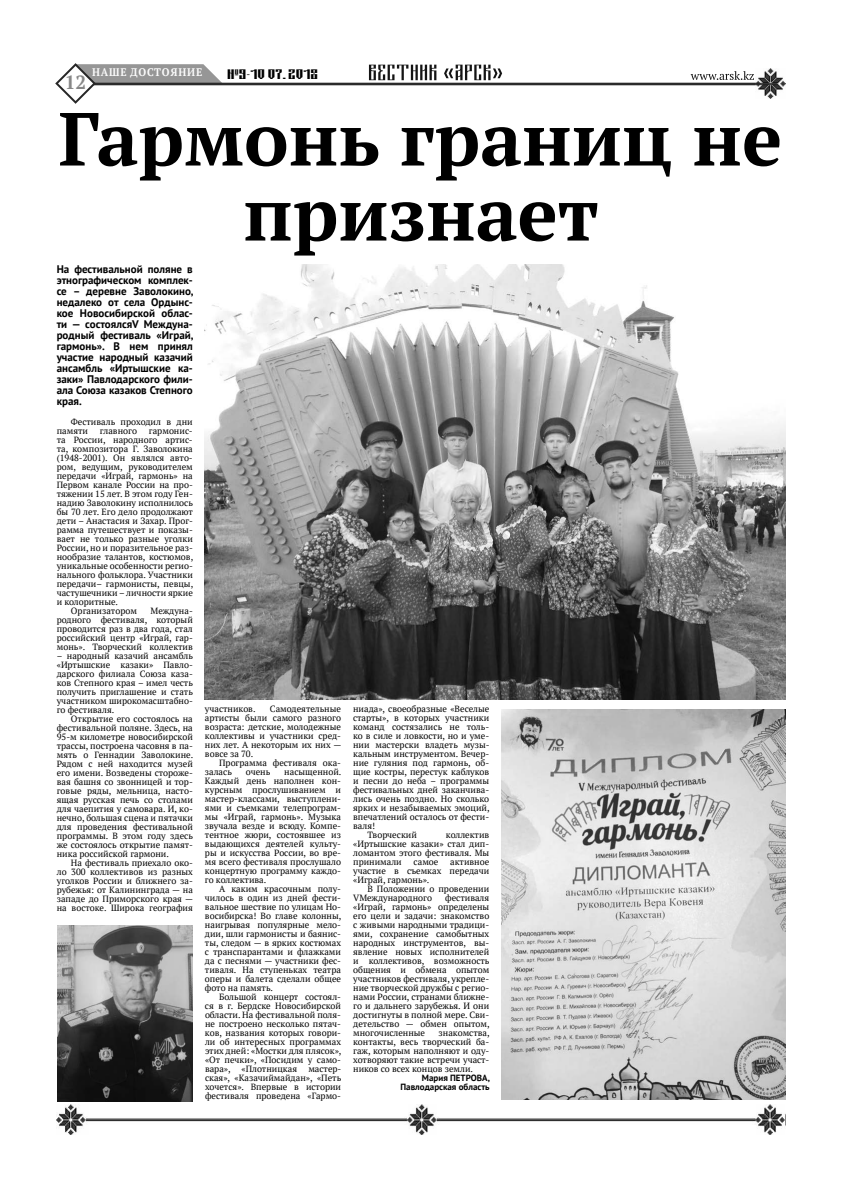
<style>
.page{position:relative;width:842px;height:1191px;background:#fff}
.page>*{position:absolute;margin:0;border:0;box-sizing:border-box;transform-origin:0 0}
.t1{font:700 75px/75px "PT Serif";color:#000;text-align:center}
.t2{font:700 19px "PT Serif";color:#878787}
.t3{font:700 14px "Tsarevich";color:#000}
.t4{font:700 11px/11px "PT Sans";color:#000}
.t5{font:700 11px "PT Serif";letter-spacing:.08em;color:#fbfbfb;scale:.94 1}
.t6{font:9px/9px "PT Serif";color:#000}
.t7{font:700 9px/9px "PT Sans";color:#000;text-align:right}
</style>
<div class="page">
<svg style="left:691px;top:71px;width:63px;height:9px"></svg>
<img style="left:755px;top:69px;width:30px;height:30px">
<svg style="left:369px;top:65px;width:67px;height:15px"></svg>
<svg style="left:444px;top:65px;width:58px;height:15px"></svg>
<hr style="left:82px;top:83px;width:695px;height:1px;background:#262626">
<hr style="left:82px;top:84px;width:695px;height:1px;background:#262626">
<svg style="left:55px;top:63px;width:167px;height:41px"></svg>
<img style="left:57px;top:1104px;width:729px;height:30px">
<img style="left:501px;top:709px;width:284px;height:390px">
<img style="left:205px;top:264px;width:580px;height:435px">
<img style="left:57px;top:925px;width:136px;height:176px">
<p class="t5" style="left:92px;top:65px;width:119px">Наше достояние</p>
<h2 class="t2" style="left:65px;top:70px;width:23px">12</h2>
<h3 class="t3" style="left:228px;top:67px;width:92px">№9-10 07. 2018</h3>
<h1 class="t1" style="left:59px;top:100px;width:725px">Гармонь границ не признает</h1>
<p class="t4" style="left:57px;top:263px;width:138px">На фес-ти-валь-ной по-ля-не в этног-ра-фи-чес-ком комп-лек&shy;се – де-рев-не За-во-ло-ки-но, не-да-ле-ко от се-ла Ордынс&shy;кое Но-во-си-бирс-кой облас&shy;ти — сос-то-ял-сяV Меж-ду-на&shy;род-ный фес-ти-валь «Играй, гар-монь». В нем при-нял учас-тие на-род-ный ка-за-чий ансамбль «Иртышс-кие ка&shy;за-ки» Пав-ло-дарс-ко-го фи-ли&shy;а-ла Со-ю-за ка-за-ков Степ-но-го края.</p>
<p class="t6" style="left:57px;top:417px;width:138px;text-indent:14px">Фестиваль проходил в дни памяти</p>
<p class="t6" style="left:100px;top:426px;width:39px">главного</p>
<p class="t6" style="left:149px;top:426px;width:44px">гармонис-</p>
<p class="t6" style="left:57px;top:435px;width:136px">та России, народного артис-</p>
<p class="t6" style="left:57px;top:444px;width:138px">та, композитора Г. Заволокина</p>
<p class="t6" style="left:57px;top:453px;width:136px">(1948-2001). Он являлся авто-</p>
<p class="t6" style="left:57px;top:462px;width:138px">ром, ведущим, руководителем</p>
<p class="t6" style="left:57px;top:471px;width:138px">передачи «Играй, гармонь» на</p>
<p class="t6" style="left:57px;top:480px;width:136px">Первом канале России на про-</p>
<p class="t6" style="left:57px;top:489px;width:136px">тяжении 15 лет. В этом году Ген-</p>
<p class="t6" style="left:57px;top:498px;width:138px">надию Заволокину исполнилось</p>
<p class="t6" style="left:57px;top:507px;width:138px">бы 70 лет. Его дело продолжают</p>
<p class="t6" style="left:57px;top:516px;width:136px">дети – Анастасия и Захар. Прог-</p>
<p class="t6" style="left:57px;top:525px;width:136px">рамма путешествует и показы-</p>
<p class="t6" style="left:57px;top:534px;width:138px">вает не только разные уголки</p>
<p class="t6" style="left:57px;top:543px;width:136px">России, но и поразительное раз-</p>
<p class="t6" style="left:57px;top:552px;width:138px">нообразие талантов, костюмов,</p>
<p class="t6" style="left:57px;top:561px;width:136px">уникальные особенности регио-</p>
<p class="t6" style="left:57px;top:570px;width:138px">нального фольклора. Участники</p>
<p class="t6" style="left:57px;top:579px;width:138px">передачи– гармонисты, певцы,</p>
<p class="t6" style="left:57px;top:588px;width:138px">частушечники – личности яркие</p>
<p class="t6" style="left:57px;top:597px;width:63px">и колоритные.</p>
<p class="t6" style="left:71px;top:606px;width:68px">Организатором</p>
<p class="t6" style="left:57px;top:606px;width:138px;text-indent:94px">Междуна&shy;родного фестиваля, который проводится раз в два года, стал российский центр «Играй, гар&shy;монь». Творческий коллектив</p>
<p class="t6" style="left:57px;top:651px;width:138px">– народный казачий ансамбль «Иртышские казаки» Павло&shy;дарского филиала Союза каза&shy;ков Степного края – имел честь получить приглашение и стать участником широкомасштабно&shy;го фестиваля.</p>
<p class="t6" style="left:57px;top:714px;width:138px;text-indent:14px">Открытие его состоялось на фестивальной поляне. Здесь, на<br>95-м километре новосибирской трассы, построена часовня в па&shy;мять о Геннадии Заволокине.<br>Рядом с ней находится музей его имени. Возведены стороже&shy;вая башня со звонницей и тор&shy;говые ряды, мельница, насто&shy;ящая русская печь со столами для чаепития у самовара. И, ко&shy;нечно, большая сцена и пятачки для проведения фестивальной программы. В этом году здесь же состоялось открытие памят&shy;ника российской гармони.</p>
<p class="t6" style="left:57px;top:858px;width:138px;text-indent:14px">На фестиваль приехало око&shy;ло 300 коллективов из разных уголков России и ближнего за&shy;рубежья: от Калининграда — на западе до Приморского края — на востоке. Широка география</p>
<p class="t6" style="left:205px;top:704px;width:138px;text-indent:65px">Самодеятельные артисты были самого разного возраста: детские, молодежные коллективы и участники сред&shy;них лет. А некоторым их них — вовсе за 70.</p>
<p class="t6" style="left:205px;top:758px;width:136px;text-indent:14px">Программа фестиваля ока&shy;залась</p>
<p class="t6" style="left:205px;top:704px;width:52px">участников.</p>
<p class="t6" style="left:205px;top:767px;width:138px;text-indent:79px">насыщенной.<br>Каждый день наполнен кон&shy;курсным прослушиванием и мастер-классами, выступлени&shy;ями и съемками телепрограм&shy;мы «Играй, гармонь». Музыка звучала везде и всюду. Компе&shy;тентное жюри, состоявшее из выдающихся деятелей культу&shy;ры и искусства России, во вре&shy;мя всего фестиваля прослушало концертную программу каждо&shy;го коллектива.</p>
<p class="t6" style="left:205px;top:884px;width:138px;text-indent:14px">А каким красочным полу&shy;чилось в один из дней фести&shy;вальное шествие по улицам Но&shy;восибирска! Во главе колонны, наигрывая популярные мело&shy;дии, шли гармонисты и баянис&shy;ты, следом — в ярких костюмах с транспарантами и флажками да с песнями — участники фес&shy;тиваля. На ступеньках театра оперы и балета сделали общее фото на память.</p>
<p class="t6" style="left:205px;top:992px;width:138px;text-indent:14px">Большой концерт состоял&shy;ся в г. Бердске Новосибирской области. На фестивальной поля&shy;не построено несколько пятач&shy;ков, названия которых говори&shy;ли об интересных программах этих дней: «Мостки для плясок», «От печки», «Посидим у само&shy;вара», «Плотницкая мастер&shy;ская», «Казачиймайдан», «Петь хочется». Впервые в истории фестиваля проведена «Гармо-</p>
<p class="t6" style="left:246px;top:767px;width:26px">очень</p>
<p class="t6" style="left:353px;top:704px;width:138px">ниада», своеобразные «Веселые</p>
<p class="t6" style="left:353px;top:713px;width:138px">старты», в которых участники</p>
<p class="t6" style="left:353px;top:722px;width:136px">команд состязались не толь-</p>
<p class="t6" style="left:353px;top:731px;width:136px">ко в силе и ловкости, но и уме-</p>
<p class="t6" style="left:353px;top:740px;width:138px">нии мастерски владеть музы-</p>
<p class="t6" style="left:353px;top:749px;width:136px">кальным инструментом. Вечер-</p>
<p class="t6" style="left:353px;top:758px;width:138px">ние гуляния под гармонь, об-</p>
<p class="t6" style="left:353px;top:767px;width:138px">щие костры, перестук каблуков</p>
<p class="t6" style="left:353px;top:776px;width:138px">и песни до неба – программы</p>
<p class="t6" style="left:353px;top:785px;width:136px">фестивальных дней заканчива-</p>
<p class="t6" style="left:353px;top:794px;width:138px">лись очень поздно. Но сколько</p>
<p class="t6" style="left:353px;top:803px;width:138px">ярких и незабываемых эмоций,</p>
<p class="t6" style="left:353px;top:812px;width:136px">впечатлений осталось от фести-</p>
<p class="t6" style="left:353px;top:821px;width:23px">валя!</p>
<p class="t6" style="left:367px;top:830px;width:51px">Творческий</p>
<p class="t6" style="left:353px;top:830px;width:138px;text-indent:93px">коллектив «Иртышские казаки» стал дип&shy;ломантом этого фестиваля. Мы принимали</p>
<p class="t6" style="left:353px;top:857px;width:138px;text-align:justify;text-indent:97px">активное участие в съемках передачи «Играй, гармонь».</p>
<p class="t6" style="left:353px;top:884px;width:138px;text-indent:14px">В Положении о проведении<br>VМеждународного</p>
<p class="t6" style="left:414px;top:857px;width:26px">самое</p>
<p class="t6" style="left:353px;top:893px;width:138px;text-indent:92px">фестиваля «Играй, гармонь» определены его цели и задачи: знакомство с живыми народными традици&shy;ями, сохранение самобытных народных инструментов, вы&shy;явление новых исполнителей и коллективов, возможность общения и обмена опытом участников фестиваля, укрепле&shy;ние творческой дружбы с регио&shy;нами России, странами ближне&shy;го и дальнего зарубежья. И они достигнуты в полной мере. Сви&shy;детельство — обмен опытом, многочисленные</p>
<p class="t6" style="left:353px;top:1028px;width:138px;text-indent:85px">знакомства, контакты, весь творческий ба&shy;гаж, которым наполняют и оду&shy;хотворяют такие встречи участ&shy;ников со всех концов земли.</p>
<p class="t7" style="left:401px;top:1073px;width:91px">Ма-рия ПЕТ-РО-ВА,<br>Пав-ло-дарс-кая область</p>
</div>
